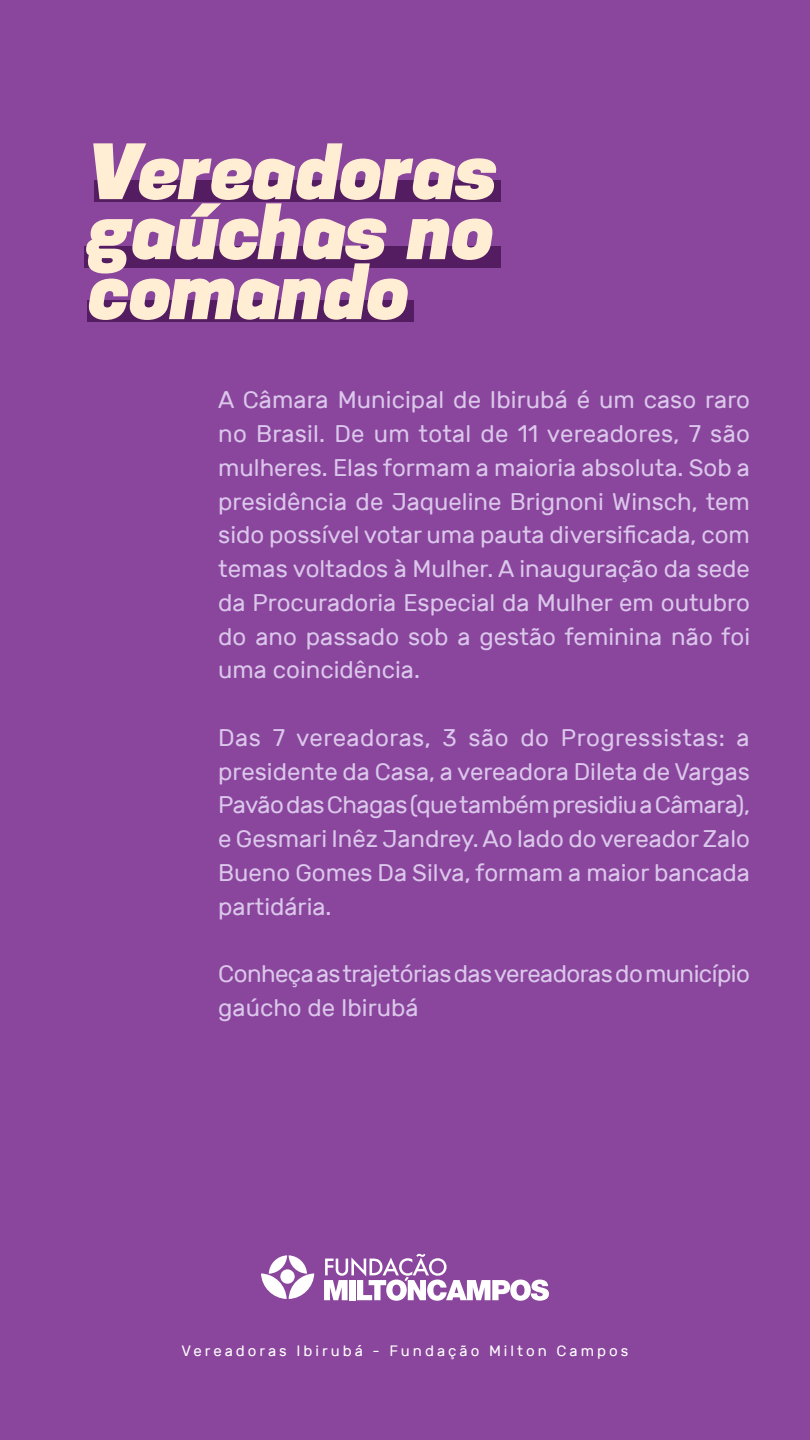
<style>
.page{position:relative;width:810px;height:1440px;background:#8a459c}
.page>*{position:absolute;margin:0;border:0;box-sizing:border-box;transform-origin:0 0}
.t1{font:italic 800 75px/60px "Konsens";color:#ffedd4;text-align:justify}
.t2{font:24px/33.8px "Rubik";color:#dbc7eb;text-align:justify}
.t3{font:24px/33.8px "Rubik";letter-spacing:-.02em;color:#dbc7eb}
.t4{font:15px "Rubik";letter-spacing:.2em;color:#fff}
</style>
<div class="page">
<div style="left:94px;top:180px;width:407px;height:22px;background:#541c61"></div>
<div style="left:85px;top:246px;width:416px;height:22px;background:#541c61"></div>
<div style="left:87px;top:300px;width:326px;height:22px;background:#541c61"></div>
<svg style="left:261px;top:1255px;width:53px;height:44px"></svg>
<svg style="left:324px;top:1254px;width:225px;height:47px"></svg>
<h1 class="t1" style="left:87px;top:138px;width:411px">Vereadoras gaúchas no comando</h1>
<p class="t2" style="left:218px;top:384px;width:533px">A Câmara Municipal de Ibirubá é um caso raro no Brasil. De um total de 11 vereadores, 7 são mulheres. Elas formam a maioria absoluta. Sob a presidência de Jaqueline Brignoni Winsch, tem sido possível votar uma pauta diversificada, com temas voltados à Mulher. A inauguração da sede da Procuradoria Especial da Mulher em outubro do ano passado sob a gestão feminina não foi uma coincidência.</p>
<p class="t2" style="left:218px;top:721px;width:533px">Das 7 vereadoras, 3 são do Progressistas: a presidente da Casa, a vereadora Dileta de Vargas Pavão das Chagas (que também presidiu a Câmara), e Gesmari Inêz Jandrey. Ao lado do vereador Zalo Bueno Gomes Da Silva, formam a maior bancada partidária.</p>
<p class="t3" style="left:218px;top:958px;width:533px">Conheça as trajetórias das vereadoras do município gaúcho de Ibirubá</p>
<p class="t4" style="left:182px;top:1342px;width:448px">Vereadoras Ibirubá - Fundação Milton Campos</p>
</div>
